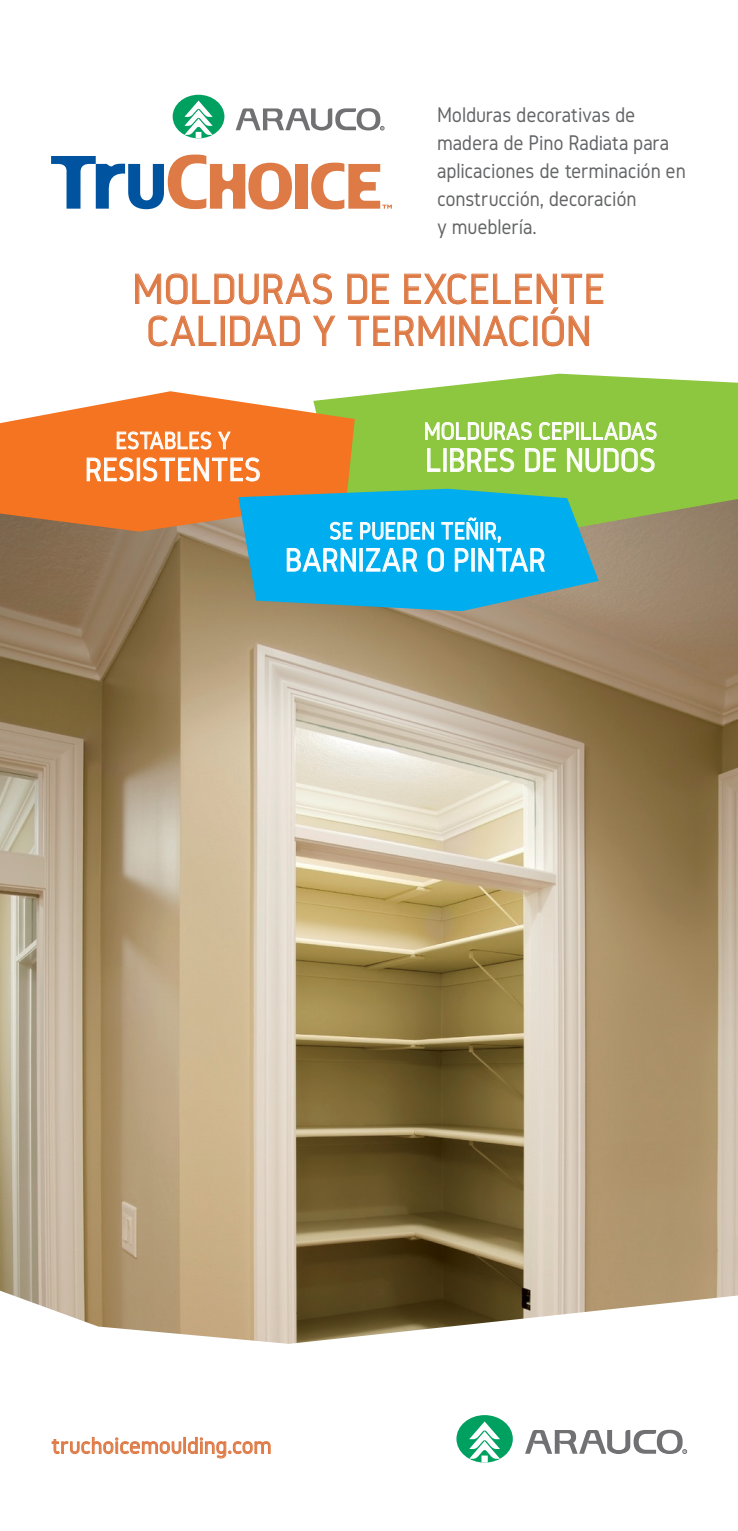
<style>
.page{position:relative;width:738px;height:1531px;background:#fff}
.page>*{position:absolute;margin:0;border:0;box-sizing:border-box;transform-origin:0 0}
.t1{font:44px/42px "Gidole";letter-spacing:-.01em;color:#de7a46;text-align:center}
.t2{font:34px "Gidole";letter-spacing:-.01em;color:#fff;scale:.95 1}
.t3{font:25px "Gidole";letter-spacing:-.01em;color:#fff;scale:.95 1}
.t4{font:24px "Gidole";color:#de7a46}
.t5{font:22px/28px "Gidole";letter-spacing:-.01em;color:#636466;scale:.95 1}
</style>
<div class="page">
<div style="left:354px;top:45px;width:29px;height:29px;border:1px solid #fff;border-radius:50%"></div>
<svg style="left:525px;top:1429px;width:161px;height:25px"></svg>
<div style="left:456px;top:1415px;width:56px;height:47px;background:#00a160;border-radius:50%"></div>
<svg style="left:469px;top:1421px;width:30px;height:41px"></svg>
<svg style="left:135px;top:273px;width:197px;height:32px"></svg>
<svg style="left:148px;top:315px;width:68px;height:32px"></svg>
<div style="left:221px;top:316px;width:4px;height:30px;border:1px solid #de7a46"></div>
<svg style="left:230px;top:315px;width:70px;height:31px"></svg>
<svg style="left:313px;top:315px;width:22px;height:31px"></svg>
<svg style="left:347px;top:273px;width:256px;height:74px"></svg>
<img style="left:0;top:532px;width:737px;height:812px">
<svg style="left:354px;top:374px;width:383px;height:158px;background:#96c550"></svg>
<svg style="left:0;top:391px;width:354px;height:141px;background:#ed8640"></svg>
<svg style="left:117px;top:431px;width:94px;height:18px;background:#f7a169"></svg>
<svg style="left:218px;top:432px;width:12px;height:17px"></svg>
<svg style="left:86px;top:457px;width:48px;height:25px"></svg>
<div style="left:137px;top:458px;width:3px;height:23px;border:1px solid #fff"></div>
<svg style="left:142px;top:457px;width:118px;height:25px;background:#f69354"></svg>
<svg style="left:238px;top:489px;width:360px;height:122px;background:#28aed7"></svg>
<svg style="left:425px;top:422px;width:106px;height:18px;background:#b3d980"></svg>
<svg style="left:539px;top:422px;width:117px;height:18px;background:#b0d77b"></svg>
<svg style="left:426px;top:448px;width:14px;height:24px"></svg>
<div style="left:443px;top:448px;width:3px;height:24px;border:1px solid #fff"></div>
<svg style="left:449px;top:448px;width:65px;height:24px;background:#add675"></svg>
<svg style="left:524px;top:448px;width:32px;height:24px"></svg>
<svg style="left:566px;top:448px;width:88px;height:24px;background:#abd572"></svg>
<svg style="left:52px;top:1437px;width:129px;height:17px"></svg>
<div style="left:183px;top:1437px;width:3px;height:16px;border:1px solid #de7a46"></div>
<svg style="left:188px;top:1437px;width:82px;height:21px"></svg>
<div style="left:295px;top:164px;width:13px;height:45px;background:#de7a46"></div>
<svg style="left:51px;top:155px;width:241px;height:54px"></svg>
<svg style="left:311px;top:163px;width:80px;height:46px"></svg>
<svg style="left:235px;top:108px;width:149px;height:23px"></svg>
<div style="left:172px;top:95px;width:52px;height:43px;background:#00a160;border-radius:50%"></div>
<svg style="left:184px;top:101px;width:28px;height:37px"></svg>
<p class="t5" style="left:437px;top:101px;width:263px">Molduras decorativas de madera de Pino Radiata para aplicaciones de terminación en construcción, decoración<br>y mueblería.</p>
<h1 class="t1" style="left:132px;top:268px;width:474px">MOLDURAS DE EXCELENTE<br>CALIDAD Y TERMINACIÓN</h1>
<p class="t3" style="left:115px;top:427px;width:123px">ESTABLES Y</p>
<h2 class="t2" style="left:85px;top:451px;width:187px">RESISTENTES</h2>
<p class="t3" style="left:423px;top:417px;width:247px">MOLDURAS CEPILLADAS</p>
<h2 class="t2" style="left:425px;top:441px;width:244px">LIBRES DE NUDOS</h2>
<p class="t3" style="left:329px;top:517px;width:183px">SE PUEDEN TEÑIR,</p>
<h2 class="t2" style="left:284px;top:541px;width:276px">BARNIZAR O PINTAR</h2>
<p class="t4" style="left:51px;top:1432px;width:222px">truchoicemoulding.com</p>
</div>
